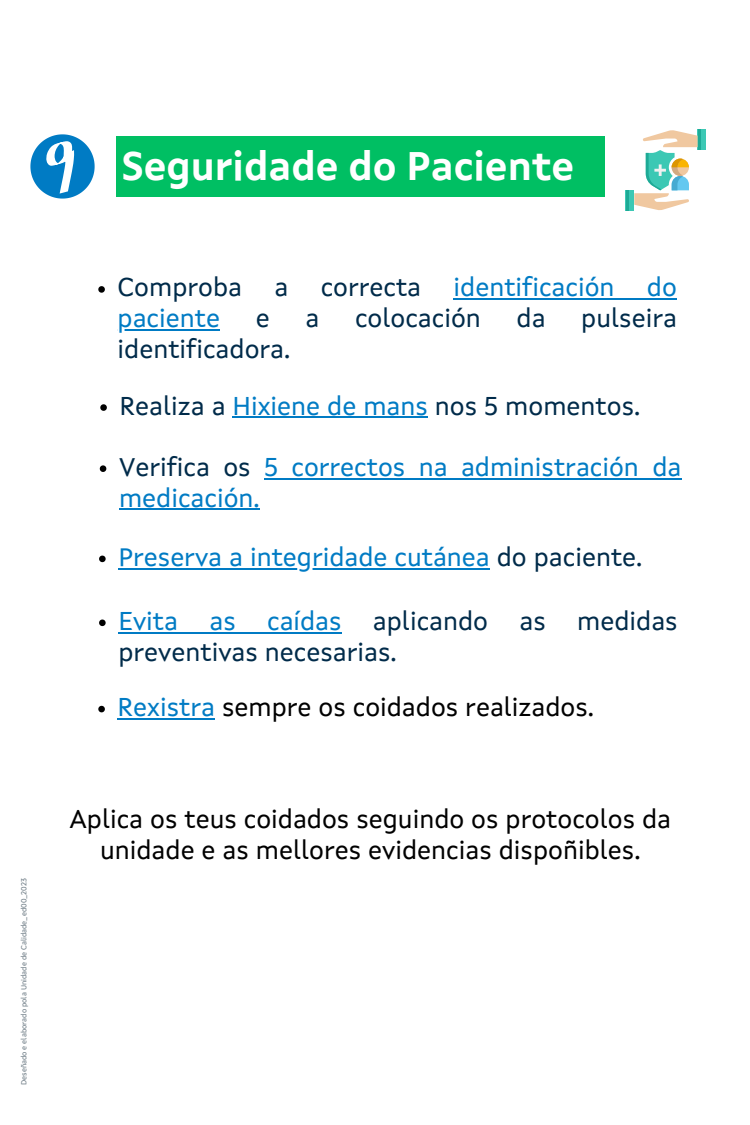
<style>
.page{position:relative;width:750px;height:1125px;background:#fff}
.page>*{position:absolute;margin:0;border:0;box-sizing:border-box;transform-origin:0 0}
.t1{font:700 40px "Xunta Sans";color:#fff}
.t2{font:26.25px/31px "Xunta Sans";color:#007bc4}
.t3{font:26.25px/31px "Xunta Sans";color:#002b4a}
.t4{font:26.25px/31px "Xunta Sans";color:#000;text-align:center}
.t5{font:7.5px "Xunta Sans";color:#66757f}
.s1{color:#002b4a}
.s2{color:#007bc4}
</style>
<div class="page">
<div style="left:117px;top:136px;width:488px;height:61px;background:#00bf63"></div>
<div style="left:626px;top:190px;width:8px;height:21px;background:#3cc8b4"></div>
<hr style="left:626px;top:190px;width:3px;height:21px;background:#1eaa96">
<svg style="left:700px;top:130px;width:6px;height:20px"></svg>
<hr style="left:698px;top:130px;width:2px;height:20px;background:#1eaa96">
<svg style="left:634px;top:130px;width:64px;height:80px"></svg>
<svg style="left:98px;top:286px;width:7px;height:7px"></svg>
<hr style="left:454px;top:298px;width:223px;height:2px;background:#007bc4">
<hr style="left:118px;top:329px;width:102px;height:2px;background:#007bc4">
<svg style="left:100px;top:404px;width:7px;height:7px"></svg>
<hr style="left:233px;top:416px;width:195px;height:2px;background:#007bc4">
<svg style="left:100px;top:465px;width:6px;height:7px"></svg>
<hr style="left:264px;top:478px;width:417px;height:1px;background:#007bc4">
<hr style="left:119px;top:509px;width:141px;height:1px;background:#007bc4">
<svg style="left:99px;top:556px;width:7px;height:6px"></svg>
<hr style="left:118px;top:568px;width:372px;height:2px;background:#007bc4">
<svg style="left:99px;top:620px;width:7px;height:6px"></svg>
<hr style="left:118px;top:632px;width:224px;height:2px;background:#007bc4">
<svg style="left:98px;top:706px;width:7px;height:6px"></svg>
<hr style="left:118px;top:718px;width:97px;height:2px;background:#007bc4">
<svg style="left:30px;top:134px;width:64px;height:64px"></svg>
<p class="t5" style="left:21px;top:1085px;width:208px;rotate:-90deg">Deseñado e elaborado pola Unidade de Calidade_ed00_2023</p>
<p class="t1" style="left:122px;top:149px;width:454px">Seguridade do Paciente</p>
<p class="t2" style="left:118px;top:274px;width:561px"><span class="s1">Comproba a correcta</span> identificación do paciente</p>
<p class="t3" style="left:256px;top:305px;width:15px">e</p>
<p class="t3" style="left:305px;top:305px;width:15px">a</p>
<p class="t3" style="left:355px;top:305px;width:127px">colocación</p>
<p class="t3" style="left:517px;top:305px;width:31px">da</p>
<p class="t3" style="left:581px;top:305px;width:97px">pulseira</p>
<p class="t3" style="left:118px;top:336px;width:174px">identificadora.</p>
<p class="t3" style="left:120px;top:392px;width:522px">Realiza a <span class="s2">Hixiene de mans</span> nos 5 momentos.</p>
<p class="t2" style="left:119px;top:453px;width:564px"><span class="s1">Verifica os</span> 5 correctos na administración da medicación.</p>
<p class="t2" style="left:118px;top:544px;width:526px">Preserva a integridade cutánea <span class="s1">do paciente.</span></p>
<p class="t3" style="left:118px;top:607px;width:561px"><span class="s2">Evita as caídas</span> aplicando as medidas preventivas necesarias.</p>
<p class="t4" style="left:118px;top:694px;width:478px"><span class="s2">Rexistra</span> sempre os coidados realizados.</p>
<p class="t4" style="left:69px;top:805px;width:603px">Aplica os teus coidados seguindo os protocolos da unidade e as mellores evidencias dispoñibles.</p>
</div>
